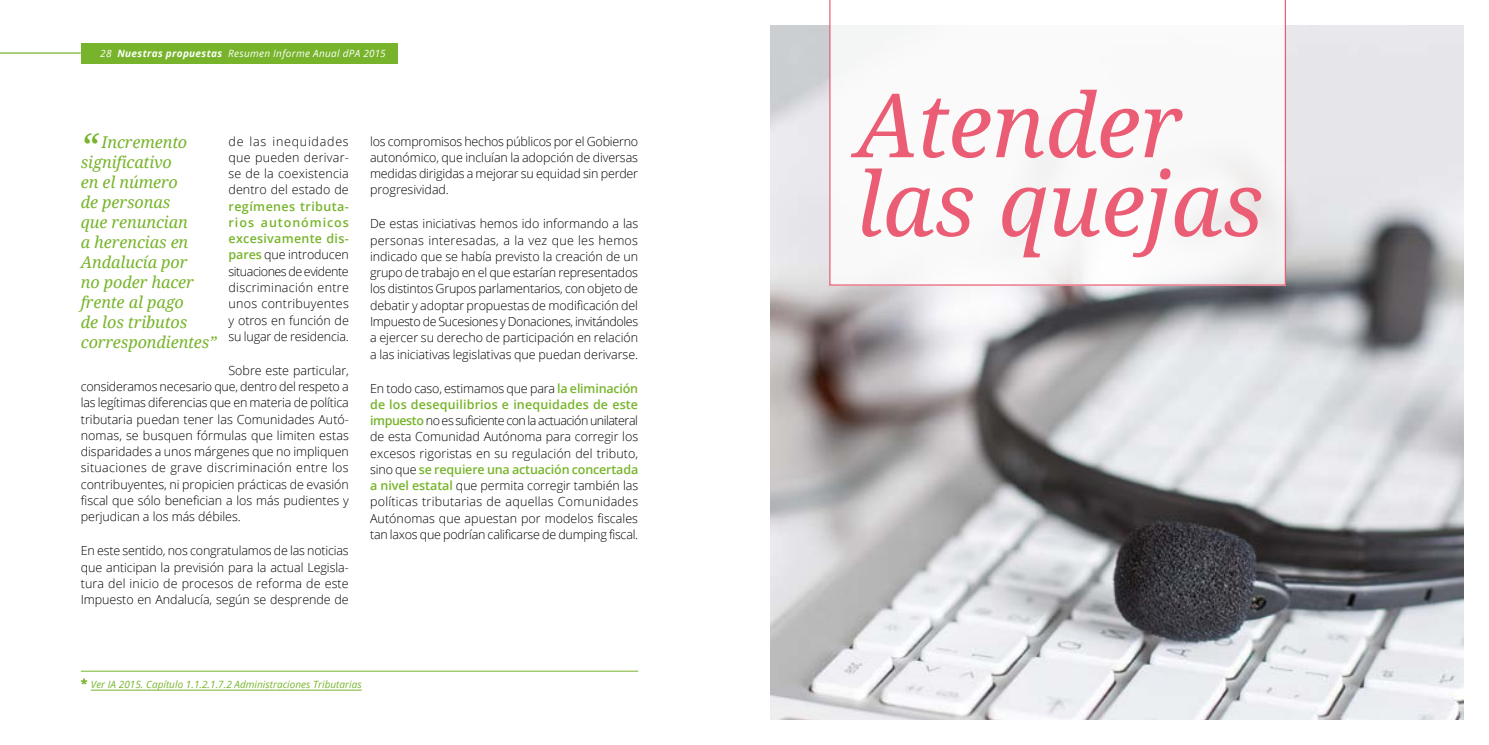
<style>
.page{position:relative;width:1489px;height:745px;background:#fff}
.page>*{position:absolute;margin:0;border:0;box-sizing:border-box;transform-origin:0 0}
.t1{font:italic 88.75px/78.8px "Droid Serif";color:#eb5d74}
.t2{font:italic 37.5px "Droid Serif";color:#77b42b}
.t3{font:italic 16.25px/20px "Droid Serif";letter-spacing:-.005em;color:#77b42b}
.t4{font:300 12.5px/16.2px "Open Sans";letter-spacing:-.005em;color:#000;text-align:justify}
.t5{font:italic 10px "Open Sans";color:#77b42b}
.t6{font:italic 10px "Open Sans";letter-spacing:.03em;color:#fff}
.s1{font-weight:700}
.s2{font-weight:600;color:#77b42b}
.s3{font-weight:800;font-style:normal;font-size:12.5px}
</style>
<div class="page">
<hr style="left:0;top:52px;width:81px;height:2px;background:#77b42b">
<div style="left:81px;top:43px;width:316px;height:21px;background:#77b42b"></div>
<img style="left:770px;top:25px;width:692px;height:694px">
<hr style="left:91px;top:689px;width:270px;height:1px;background:#77b42b">
<hr style="left:81px;top:670px;width:557px;height:1px;background:#77b42b">
<svg style="left:829px;top:0;width:456px;height:285px"></svg>
<p class="t6" style="left:100px;top:46px;width:287px">28 <span class="s1">Nuestras propuestas</span> Resumen Informe Anual dPA 2015</p>
<h2 class="t2" style="left:81px;top:123px;width:18px">“</h2>
<h3 class="t3" style="left:81px;top:132px;width:137px;text-indent:21px">Incremento significativo<br>en el número<br>de personas<br>que renuncian<br>a herencias en<br>Andalucía por<br>no poder hacer frente al pago<br>de los tributos correspondientes”</h3>
<p class="t4" style="left:228px;top:132px;width:122px">de las inequidades que pueden derivar&shy;se de la coexistencia dentro del estado de</p>
<p class="t4" style="left:228px;top:197px;width:122px"><span class="s2">regímenes tributa&shy;rios autonómicos excesivamente dis&shy;pares</span> que introducen situaciones de evidente discriminación entre unos contribuyentes y otros en función de su lugar de residencia.</p>
<p class="t4" style="left:81px;top:361px;width:269px;text-indent:148px">Sobre este particular, consideramos necesario que, dentro del respeto a las legítimas diferencias que en materia de política tributaria puedan tener las Comunidades Autó&shy;nomas, se busquen fórmulas que limiten estas disparidades a unos márgenes que no impliquen situaciones de grave discriminación entre los contribuyentes, ni propicien prácticas de evasión fiscal que sólo benefician a los más pudientes y perjudican a los más débiles.</p>
<p class="t4" style="left:81px;top:542px;width:269px">En este sentido, nos congratulamos de las noticias que anticipan la previsión para la actual Legisla&shy;tura del inicio de procesos de reforma de este Impuesto en Andalucía, según se desprende de</p>
<p class="t4" style="left:370px;top:132px;width:270px">los compromisos hechos públicos por el Gobierno autonómico, que incluían la adopción de diversas medidas dirigidas a mejorar su equidad sin perder progresividad.</p>
<p class="t4" style="left:370px;top:215px;width:270px">De estas iniciativas hemos ido informando a las personas interesadas, a la vez que les hemos indicado que se había previsto la creación de un grupo de trabajo en el que estarían representados los distintos Grupos parlamentarios, con objeto de debatir y adoptar propuestas de modificación del Impuesto de Sucesiones y Donaciones, invitándoles a ejercer su derecho de participación en relación a las iniciativas legislativas que puedan derivarse.</p>
<p class="t4" style="left:370px;top:379px;width:270px">En todo caso, estimamos que para <span class="s2">la eliminación de los desequilibrios e inequidades de este impuesto</span> no es suficiente con la actuación unilateral de esta Comunidad Autónoma para corregir los excesos rigoristas en su regulación del tributo, sino que <span class="s2">se requiere una actuación concertada a nivel estatal</span> que permita corregir también las políticas tributarias de aquellas Comunidades Autónomas que apuestan por modelos fiscales tan laxos que podrían calificarse de dumping fiscal.</p>
<p class="t5" style="left:81px;top:676px;width:282px"><span class="s3">*</span> Ver IA 2015. Capítulo 1.1.2.1.7.2 Administraciones Tributarias</p>
<h1 class="t1" style="left:855px;top:87px;width:409px">Atender las quejas</h1>
</div>
